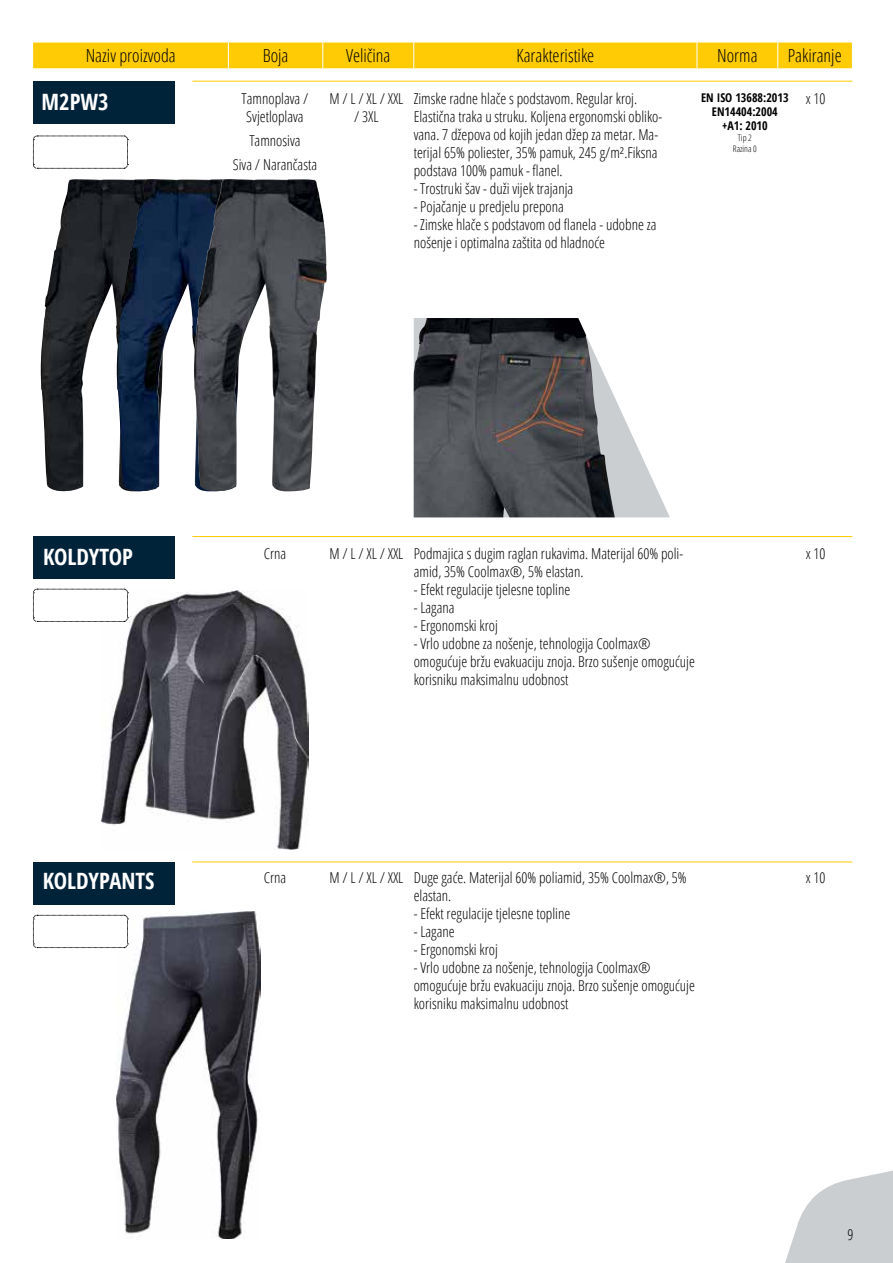
<style>
.page{position:relative;width:893px;height:1263px;background:#fff}
.page>*{position:absolute;margin:0;border:0;box-sizing:border-box;transform-origin:0 0}
.t1{font:700 22.5px "Open Sans Condensed";color:#fff}
.t2{font:300 condensed 18px "Open Sans";color:#000}
.t3{font:300 condensed 15px/18px "Open Sans";color:#000}
.t4{font:700 12px/14.4px "Open Sans Condensed";color:#000;text-align:center}
.t5{font:300 condensed 9px/10.8px "Open Sans";color:#000;text-align:center}
</style>
<div class="page">
<svg style="left:785px;top:1170px;width:108px;height:93px"></svg>
<div style="left:33px;top:43px;width:819px;height:25px;background:#ffcb05"></div>
<img style="left:102px;top:591px;width:206px;height:258px">
<div style="left:33px;top:536px;width:142px;height:43px;background:#00233a"></div>
<div style="left:33px;top:862px;width:142px;height:42px;background:#00233a"></div>
<hr style="left:192px;top:536px;width:660px;height:1px;background:#ffcb05">
<hr style="left:192px;top:861px;width:660px;height:1px;background:#ffcb05">
<img style="left:116px;top:911px;width:145px;height:327px">
<img style="left:40px;top:179px;width:76px;height:313px">
<img style="left:116px;top:179px;width:78px;height:313px">
<img style="left:194px;top:179px;width:133px;height:313px">
<div style="left:33px;top:81px;width:142px;height:43px;background:#00233a"></div>
<hr style="left:192px;top:81px;width:660px;height:1px;background:#ffcb05">
<svg style="left:33px;top:135px;width:95px;height:34px"></svg>
<svg style="left:33px;top:588px;width:95px;height:34px"></svg>
<svg style="left:33px;top:915px;width:95px;height:33px"></svg>
<svg style="left:615px;top:398px;width:55px;height:119px"></svg>
<img style="left:414px;top:318px;width:201px;height:199px">
<p class="t2" style="left:86px;top:44px;width:92px">Naziv proizvoda</p>
<p class="t2" style="left:263px;top:44px;width:27px">Boja</p>
<p class="t2" style="left:346px;top:44px;width:46px">Veličina</p>
<p class="t2" style="left:516px;top:44px;width:79px">Karakteristike</p>
<p class="t2" style="left:717px;top:44px;width:42px">Norma</p>
<p class="t2" style="left:788px;top:44px;width:55px">Pakiranje</p>
<h1 class="t1" style="left:42px;top:86px;width:69px">M2PW3</h1>
<p class="t3" style="left:242px;top:89px;width:68px;text-align:center">Tamnoplava /<br>Svjetloplava</p>
<p class="t3" style="left:233px;top:128px;width:86px;line-height:24px;text-align:center">Tamnosiva<br>Siva / Narančasta</p>
<p class="t3" style="left:329px;top:89px;width:76px;text-align:center">M / L / XL / XXL / 3XL</p>
<p class="t3" style="left:414px;top:89px;width:250px">Zimske radne hlače s podstavom. Regular kroj.<br>Elastična traka u struku. Koljena ergonomski obliko&shy;vana. 7 džepova od kojih jedan džep za metar. Ma&shy;terijal 65% poliester, 35% pamuk, 245 g/m².Fiksna podstava 100% pamuk - flanel.</p>
<p class="t3" style="left:414px;top:179px;width:161px">- Trostruki šav - duži vijek trajanja</p>
<p class="t3" style="left:414px;top:197px;width:152px">- Pojačanje u predjelu prepona</p>
<p class="t3" style="left:414px;top:215px;width:244px">- Zimske hlače s podstavom od flanela - udobne za nošenje i optimalna zaštita od hladnoće</p>
<p class="t4" style="left:701px;top:90px;width:89px">EN ISO 13688:2013<br>EN14404:2004 +A1: 2010</p>
<p class="t5" style="left:733px;top:132px;width:25px">Tip 2<br>Razina 0</p>
<p class="t3" style="left:806px;top:89px;width:21px">x 10</p>
<h1 class="t1" style="left:43px;top:541px;width:91px">KOLDYTOP</h1>
<p class="t3" style="left:264px;top:544px;width:24px">Crna</p>
<p class="t3" style="left:414px;top:544px;width:271px;text-indent:-84px">M / L / XL / XXL Podmajica s dugim raglan rukavima. Materijal 60% poli&shy;amid, 35% Coolmax®, 5% elastan.</p>
<p class="t3" style="left:414px;top:580px;width:158px">- Efekt regulacije tjelesne topline</p>
<p class="t3" style="left:414px;top:598px;width:42px">- Lagana</p>
<p class="t3" style="left:414px;top:616px;width:86px">- Ergonomski kroj</p>
<p class="t3" style="left:414px;top:634px;width:283px">- Vrlo udobne za nošenje, tehnologija Coolmax® omogućuje bržu evakuaciju znoja. Brzo sušenje omogućuje korisniku maksimalnu udobnost</p>
<h1 class="t1" style="left:43px;top:865px;width:113px">KOLDYPANTS</h1>
<p class="t3" style="left:264px;top:868px;width:24px">Crna</p>
<p class="t3" style="left:414px;top:868px;width:274px;text-indent:-84px">M / L / XL / XXL Duge gaće. Materijal 60% poliamid, 35% Coolmax®, 5% elastan.</p>
<p class="t3" style="left:414px;top:904px;width:158px">- Efekt regulacije tjelesne topline</p>
<p class="t3" style="left:414px;top:922px;width:42px">- Lagane</p>
<p class="t3" style="left:414px;top:940px;width:86px">- Ergonomski kroj</p>
<p class="t3" style="left:414px;top:958px;width:283px">- Vrlo udobne za nošenje, tehnologija Coolmax® omogućuje bržu evakuaciju znoja. Brzo sušenje omogućuje korisniku maksimalnu udobnost</p>
<p class="t3" style="left:806px;top:544px;width:21px">x 10</p>
<p class="t3" style="left:806px;top:868px;width:21px">x 10</p>
<p class="t3" style="left:848px;top:1225px;width:7px">9</p>
</div>
